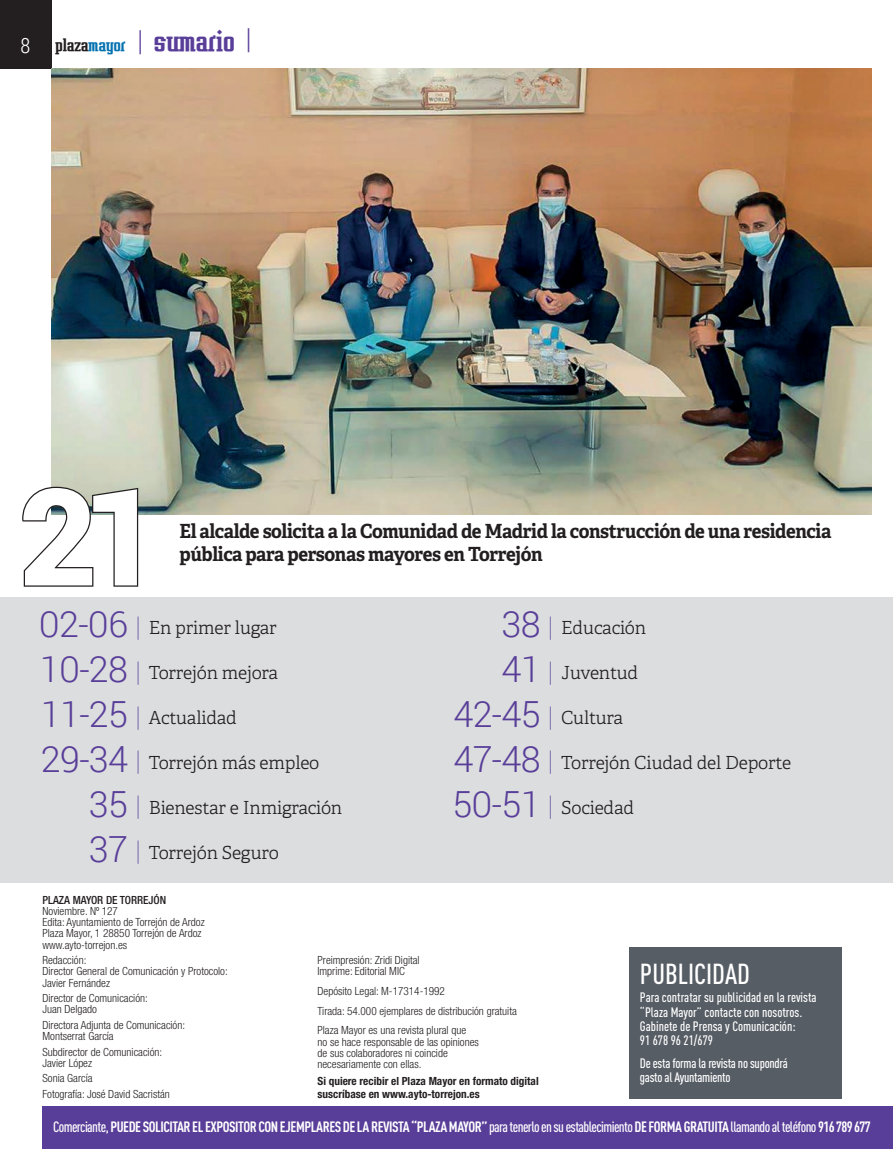
<style>
.page{position:relative;width:893px;height:1149px;background:#fff}
.page>*{position:absolute;margin:0;border:0;box-sizing:border-box;transform-origin:0 0}
.t1{font:900 135px "Roboto";color:#fff}
.t2{font:500 condensed 28.5px "DIN Pro";color:#fff}
.t3{font:700 27px "Vahika";letter-spacing:-.02em;color:#593e99}
.t4{font:700 19.5px/22.5px "Adelle";letter-spacing:-.02em;color:#231f20;scale:.95 1}
.t5{font:300 18px "Adelle";letter-spacing:-.01em;color:#231f20}
.t6{font:300 18px "Adelle";letter-spacing:-.03em;color:#231f20}
.t7{font:700 condensed 14.85px "DIN Pro";letter-spacing:-.03em;color:#fff}
.t8{font:500 condensed 13.5px/14.2px "DIN Pro";color:#fff}
.t9{font:500 condensed 13.5px/14.2px "DIN Pro";letter-spacing:-.02em;color:#fff}
.t10{font:300 condensed 11.25px/11.2px "Helvetica Neue LT Std";color:#231f20}
.t11{font:700 condensed 11.25px/12.8px "Helvetica Neue LT Std";color:#231f20}
.t12{font:500 condensed 11.25px "Helvetica Neue LT Std";color:#231f20}
.s1{font-family:"Roboto Condensed";font-weight:300;font-size:21px;color:#fff}
.s2{font-size:16.5px;color:#231f20}
.s3{font-size:16.5px;color:#0371b0}
.s4{font-weight:400}
.s5{font-family:"Roboto";font-size:36px;color:#593e99}
.s6{font-family:"Roboto";font-weight:100;font-size:27px;color:#593e99}
.s7{font-weight:500}
</style>
<div class="page">
<div style="left:0;top:0;width:51px;height:68px;background:#231f20"></div>
<div style="left:0;top:597px;width:893px;height:285px;background:#dcdddf"></div>
<div style="left:43px;top:1106px;width:850px;height:42px;background:#593e99"></div>
<div style="left:629px;top:946px;width:213px;height:151px;background:#575d65"></div>
<img style="left:51px;top:68px;width:821px;height:446px">
<svg style="left:22px;top:485px;width:118px;height:102px"></svg>
<h3 class="t3" style="left:21px;top:24px;width:232px"><span class="s1">8</span> <span class="s2">plaza</span><span class="s3">mayor</span> <span class="s4">|</span> sumario <span class="s4">|</span></h3>
<h1 class="t1" style="left:19px;top:442px;width:144px">21</h1>
<h3 class="t4" style="left:179px;top:520px;width:688px">El alcalde solicita a la Comunidad de Madrid la construcción de una residencia pública para personas mayores en Torrejón</h3>
<h3 class="t5" style="left:39px;top:616px;width:239px"><span class="s5">02-06</span> <span class="s6">|</span> En primer lugar</h3>
<h3 class="t5" style="left:40px;top:661px;width:240px"><span class="s5">10-28</span> <span class="s6">|</span> Torrejón mejora</h3>
<h3 class="t5" style="left:41px;top:706px;width:197px"><span class="s5">11-25</span> <span class="s6">|</span> Actualidad</h3>
<h3 class="t5" style="left:41px;top:751px;width:280px"><span class="s5">29-34</span> <span class="s6">|</span> Torrejón más empleo</h3>
<h3 class="t5" style="left:89px;top:796px;width:255px"><span class="s5">35</span> <span class="s6">|</span> Bienestar e Inmigración</h3>
<h3 class="t5" style="left:89px;top:841px;width:191px"><span class="s5">37</span> <span class="s6">|</span> Torrejón Seguro</h3>
<h3 class="t5" style="left:501px;top:616px;width:146px"><span class="s5">38</span> <span class="s6">|</span> Educación</h3>
<h3 class="t6" style="left:501px;top:661px;width:138px"><span class="s5">41</span> <span class="s6">|</span> Juventud</h3>
<h3 class="t5" style="left:453px;top:706px;width:171px"><span class="s5">42-45</span> <span class="s6">|</span> Cultura</h3>
<h3 class="t5" style="left:453px;top:751px;width:339px"><span class="s5">47-48</span> <span class="s6">|</span> Torrejón Ciudad del Deporte</h3>
<h3 class="t5" style="left:452px;top:796px;width:183px"><span class="s5">50-51</span> <span class="s6">|</span> Sociedad</h3>
<p class="t12" style="left:43px;top:892px;width:125px">PLAZA MAYOR DE TORREJÓN</p>
<p class="t10" style="left:43px;top:904px;width:164px">Noviembre. Nº 127<br>Edita: Ayuntamiento de Torrejón de Ardoz<br>Plaza Mayor, 1 28850 Torrejón de Ardoz www.ayto-torrejon.es</p>
<p class="t10" style="left:43px;top:954px;width:187px">Redacción:<br>Director General de Comunicación y Protocolo:<br>Javier Fernández</p>
<p class="t10" style="left:43px;top:992px;width:107px">Director de Comunicación:<br>Juan Delgado</p>
<p class="t10" style="left:43px;top:1018px;width:144px">Directora Adjunta de Comunicación:<br>Montserrat García</p>
<p class="t10" style="left:43px;top:1045px;width:121px">Subdirector de Comunicación:<br>Javier López</p>
<p class="t10" style="left:43px;top:1070px;width:129px;line-height:15.5px">Sonia García<br>Fotografía: José David Sacristán</p>
<p class="t10" style="left:317px;top:953px;width:104px">Preimpresión: Zridi Digital<br>Imprime: Editorial MIC</p>
<p class="t10" style="left:317px;top:980px;width:201px;line-height:19.8px">Depósito Legal: M-17314-1992<br>Tirada: 54.000 ejemplares de distribución gratuita<br>Plaza Mayor es una revista plural que</p>
<p class="t10" style="left:317px;top:1035px;width:163px">no se hace responsable de las opiniones de sus colaboradores ni coincide necesariamente con ellas.</p>
<p class="t11" style="left:317px;top:1074px;width:223px">Si quiere recibir el Plaza Mayor en formato digital suscríbase en www.ayto-torrejon.es</p>
<h2 class="t2" style="left:640px;top:956px;width:111px">PUBLICIDAD</h2>
<p class="t8" style="left:640px;top:990px;width:178px">Para contratar su publicidad en la revista “Plaza Mayor” contacte con nosotros.<br>Gabinete de Prensa y Comunicación:<br>91 678 96 21/679</p>
<p class="t9" style="left:640px;top:1055px;width:149px">De esta forma la revista no supondrá gasto al Ayuntamiento</p>
<h3 class="t7" style="left:53px;top:1117px;width:819px"><span class="s7">Comerciante,</span> PUEDE SOLICITAR EL EXPOSITOR CON EJEMPLARES DE LA REVISTA “PLAZA MAYOR” <span class="s7">para tenerlo en su establecimiento</span>DE FORMA GRATUITA <span class="s7">llamando al teléfono</span> 916 789 677</h3>
</div>
